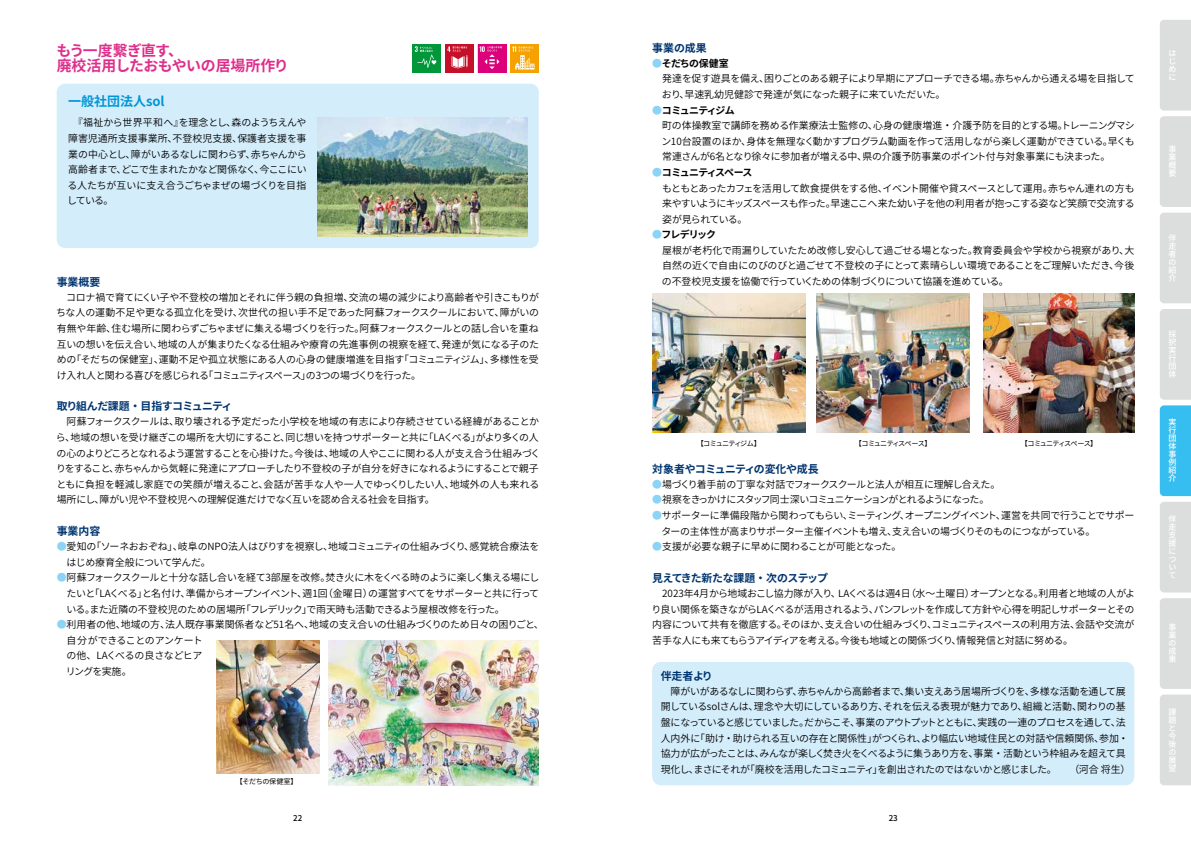
<style>
.page{position:relative;width:1191px;height:842px;background:#fff}
.page>*{position:absolute;margin:0;border:0;box-sizing:border-box;transform-origin:0 0}
.t1{font:700 14.9px/15.6px "Source Han Sans JP";letter-spacing:-.025em;color:#df2e8b}
.t2{font:700 13px "Source Han Sans JP";color:#0095d6}
.t3{font:700 10.9px "Source Han Sans JP";letter-spacing:-.025em;color:#003570}
.t4{font:700 10.9px "Source Han Sans JP";letter-spacing:-.055em;color:#003570}
.t5{font:9.9px/15.6px "Source Han Sans JP";letter-spacing:-.035em;color:#000}
.t6{font:9.9px/15.6px "Source Han Sans JP";letter-spacing:-.055em;color:#000}
.t7{font:9.9px/15.6px "Source Han Sans JP";letter-spacing:-.015em;color:#000}
.t8{font:9.9px "Source Han Sans JP";letter-spacing:-.085em;color:#000}
.t9{font:500 8px/8px "Source Han Sans JP";color:#fff;text-align:justify}
.t10{font:500 8px "Source Han Sans JP";color:#000}
.t11{font:7.1px "Source Han Sans JP";letter-spacing:-.105em;color:#000}
.t12{font:7.1px "Source Han Sans JP";letter-spacing:-.025em;color:#000}
.s1{color:#8dd3f5}
.s2{font-weight:700}
.s3{font-weight:700;color:#8dd3f5}
</style>
<div class="page">
<div style="left:1160px;top:20px;width:31px;height:187px;background:#dcdddd"></div>
<div style="left:1160px;top:213px;width:31px;height:90px;background:#dcdddd"></div>
<svg style="left:1159px;top:309px;width:32px;height:187px;background:#90d0e7"></svg>
<div style="left:1160px;top:502px;width:31px;height:90px;background:#dcdddd"></div>
<div style="left:1160px;top:598px;width:31px;height:187px;background:#dcdddd"></div>
<div style="left:57px;top:84px;width:482px;height:164px;background:#d4edfb;border-radius:9px"></div>
<div style="left:652px;top:662px;width:482px;height:123px;background:#d4edfb;border-radius:9px"></div>
<img style="left:317px;top:118px;width:210px;height:119px">
<img style="left:328px;top:641px;width:211px;height:144px">
<img style="left:216px;top:641px;width:104px;height:133px">
<img style="left:816px;top:293px;width:153px;height:139px">
<img style="left:984px;top:293px;width:150px;height:139px">
<img style="left:652px;top:293px;width:153px;height:139px">
<div style="left:412px;top:44px;width:29px;height:28px;background:#00973b"></div>
<svg style="left:415px;top:46px;width:21px;height:22px"></svg>
<div style="left:445px;top:44px;width:28px;height:28px;background:#c60f28"></div>
<svg style="left:447px;top:46px;width:20px;height:22px"></svg>
<div style="left:478px;top:44px;width:28px;height:28px;background:#dc007a"></div>
<svg style="left:479px;top:46px;width:23px;height:23px"></svg>
<div style="left:510px;top:44px;width:29px;height:28px;background:#f5a200"></div>
<svg style="left:512px;top:46px;width:22px;height:24px"></svg>
<h1 class="t1" style="left:57px;top:43px;width:234px">もう一度繋ぎ直す、<br>廃校活用したおもやいの居場所作り</h1>
<p class="t3" style="left:652px;top:41px;width:56px">事業の成果</p>
<p class="t5" style="left:662px;top:56px;width:474px;text-indent:-10px"><span class="s1">●</span><span class="s2">そだちの保健室<br></span>発達を促す遊具を備え、困りごとのある親子により早期にアプローチできる場。赤ちゃんから通える場を目指しており、早速乳幼児健診で発達が気になった親子に来ていただいた。</p>
<p class="t5" style="left:661px;top:102px;width:475px;text-indent:-9px"><span class="s3">●</span><span class="s2">コミュニティジム<br></span>町の体操教室で講師を務める作業療法士監修の、心身の健康増進・介護予防を目的とする場。トレーニングマシン10台設置のほか、身体を無理なく動かすプログラム動画を作って活用しながら楽しく運動ができている。早くも常連さんが6名となり徐々に参加者が増える中、県の介護予防事業のポイント付与対象事業にも決まった。</p>
<p class="t6" style="left:662px;top:165px;width:474px;text-indent:-10px"><span class="s3">●</span><span class="s2">コミュニティスペース<br></span>もともとあったカフェを活用して飲食提供をする他、イベント開催や貸スペースとして運用。赤ちゃん連れの方も来やすいようにキッズスペースも作った。早速ここへ来た幼い子を他の利用者が抱っこする姿など笑顔で交流する姿が見られている。</p>
<p class="t5" style="left:662px;top:227px;width:474px;text-indent:-10px"><span class="s3">●</span><span class="s2">フレデリック<br></span>屋根が老朽化で雨漏りしていたため改修し安心して過ごせる場となった。教育委員会や学校から視察があり、大自然の近くで自由にのびのびと過ごせて不登校の子にとって素晴らしい環境であることをご理解いただき、今後の不登校児支援を協働で行っていくための体制づくりについて協議を進めている。</p>
<h2 class="t2" style="left:68px;top:94px;width:98px">一般社団法人sol</h2>
<p class="t5" style="left:67px;top:115px;width:241px;text-align:justify;text-indent:6px">『福祉から世界平和へ』を理念とし、森のようちえんや障害児通所支援事業所、不登校児支援、保護者支援を事業の中心とし、障がいあるなしに関わらず、赤ちゃんから高齢者まで、どこで生まれたかなど関係なく、今ここにいる人たちが互いに支え合うごちゃまぜの場づくりを目指している。</p>
<p class="t3" style="left:57px;top:275px;width:45px">事業概要</p>
<p class="t5" style="left:56px;top:289px;width:484px;text-align:justify;text-indent:10px">コロナ禍で育てにくい子や不登校の増加とそれに伴う親の負担増、交流の場の減少により高齢者や引きこもりがちな人の運動不足や更なる孤立化を受け、次世代の担い手不足であった阿蘇フォークスクールにおいて、障がいの有無や年齢、住む場所に関わらずごちゃまぜに集える場づくりを行った。阿蘇フォークスクールとの話し合いを重ね互いの想いを伝え合い、地域の人が集まりたくなる仕組みや療育の先進事例の視察を経て、発達が気になる子のための「そだちの保健室」、運動不足や孤立状態にある人の心身の健康増進を目指す「コミュニティジム」、多様性を受け入れ人と関わる喜びを感じられる「コミュニティスペース」の3つの場づくりを行った。</p>
<p class="t4" style="left:57px;top:400px;width:177px">取り組んだ課題・目指すコミュニティ</p>
<p class="t5" style="left:56px;top:414px;width:486px;text-indent:11px">阿蘇フォークスクールは、取り壊される予定だった小学校を地域の有志により存続させている経緯があることから、地域の想いを受け継ぎこの場所を大切にすること、同じ想いを持つサポーターと共に「LAくべる」がより多くの人の心のよりどころとなれるよう運営することを心掛けた。今後は、地域の人やここに関わる人が支え合う仕組みづくりをすること、赤ちゃんから気軽に発達にアプローチしたり不登校の子が自分を好きになれるようにすることで親子ともに負担を軽減し家庭での笑顔が増えること、会話が苦手な人や一人でゆっくりしたい人、地域外の人も来れる場所にし、障がい児や不登校児への理解促進だけでなく互いを認め合える社会を目指す。</p>
<p class="t3" style="left:57px;top:525px;width:45px">事業内容</p>
<p class="t5" style="left:67px;top:539px;width:474px;text-indent:-10px"><span class="s1">●</span>愛知の「ソーネおおぞね」、岐阜のNPO法人はびりすを視察し、地域コミュニティの仕組みづくり、感覚統合療法をはじめ療育全般について学んだ。</p>
<p class="t5" style="left:66px;top:570px;width:474px;text-align:justify;text-indent:-10px"><span class="s1">●</span>阿蘇フォークスクールと十分な話し合いを経て3部屋を改修。焚き火に木をくべる時のように楽しく集える場にしたいと「LAくべる」と名付け、準備からオープンイベント、週1回（金曜日）の運営すべてをサポーターと共に行っている。また近隣の不登校児のための居場所「フレデリック」で雨天時も活動できるよう屋根改修を行った。</p>
<p class="t7" style="left:66px;top:617px;width:479px;text-indent:-9px"><span class="s1">●</span>利用者の他、地域の方、法人既存事業関係者など51名へ、地域の支え合いの仕組みづくりのため日々の困りごと、自分ができることのアンケート<br>の他、LAくべるの良さなどヒア<br>リングを実施。</p>
<p class="t11" style="left:697px;top:439px;width:65px">【コミュニティジム】</p>
<p class="t11" style="left:855px;top:439px;width:78px">【コミュニティスペース】</p>
<p class="t11" style="left:1020px;top:439px;width:78px">【コミュニティスペース】</p>
<p class="t3" style="left:652px;top:462px;width:168px">対象者やコミュニティの変化や成長</p>
<p class="t5" style="left:652px;top:477px;width:350px"><span class="s1">●</span>場づくり着手前の丁寧な対話でフォークスクールと法人が相互に理解し合えた。</p>
<p class="t8" style="left:652px;top:494px;width:338px"><span class="s1">●</span>視察をきっかけにスタッフ同士深いコミュニケーションがとれるようになった。</p>
<p class="t5" style="left:661px;top:508px;width:474px;text-indent:-9px"><span class="s1">●</span>サポーターに準備段階から関わってもらい、ミーティング、オープニングイベント、運営を共同で行うことでサポーターの主体性が高まりサポーター主催イベントも増え、支え合いの場づくりそのものにつながっている。</p>
<p class="t5" style="left:652px;top:539px;width:251px"><span class="s1">●</span>支援が必要な親子に早めに関わることが可能となった。</p>
<p class="t4" style="left:652px;top:572px;width:177px">見えてきた新たな課題・次のステップ</p>
<p class="t5" style="left:651px;top:586px;width:485px;text-align:justify;text-indent:11px">2023年4月から地域おこし協力隊が入り、LAくべるは週4日（水～土曜日）オープンとなる。利用者と地域の人がより良い関係を築きながらLAくべるが活用されるよう、パンフレットを作成して方針や心得を明記しサポーターとその内容について共有を徹底する。そのほか、支え合いの仕組みづくり、コミュニティスペースの利用方法、会話や交流が苦手な人にも来てもらうアイディアを考える。今後も地域との関係づくり、情報発信と対話に努める。</p>
<p class="t3" style="left:660px;top:669px;width:54px">伴走者より</p>
<p class="t5" style="left:660px;top:683px;width:469px;text-indent:10px">障がいがあるなしに関わらず、赤ちゃんから高齢者まで、集い支えあう居場所づくりを、多様な活動を通して展開しているsolさんは、理念や大切にしているあり方、それを伝える表現が魅力であり、組織と活動、関わりの基盤になっていると感じていました。だからこそ、事業のアウトプットとともに、実践の一連のプロセスを通して、法人内外に「助け・助けられる互いの存在と関係性」がつくられ、より幅広い地域住民との対話や信頼関係、参加・協力が広がったことは、みんなが楽しく焚き火をくべるように集うあり方を、事業・活動という枠組みを超えて具現化し、まさにそれが「廃校を活用したコミュニティ」を創出されたのではないかと感じました。</p>
<p class="t5" style="left:1069px;top:761px;width:63px">（河合将生）</p>
<p class="t12" style="left:236px;top:778px;width:63px">【そだちの保健室】</p>
<p class="t10" style="left:293px;top:813px;width:11px">22</p>
<p class="t10" style="left:888px;top:813px;width:11px">23</p>
<p class="t9" style="left:1168px;top:49px;width:9px">はじめに</p>
<p class="t9" style="left:1168px;top:146px;width:9px">事業概要</p>
<p class="t9" style="left:1168px;top:234px;width:9px">伴走者の紹介</p>
<p class="t9" style="left:1168px;top:330px;width:9px">採択実行団体</p>
<p class="t9" style="left:1168px;top:419px;width:9px">実行団体事例紹介</p>
<p class="t9" style="left:1168px;top:515px;width:9px">伴走支援について</p>
<p class="t9" style="left:1168px;top:623px;width:9px">事業の成果</p>
<p class="t9" style="left:1168px;top:708px;width:9px;text-align:left">課題と今後の展望</p>
</div>
